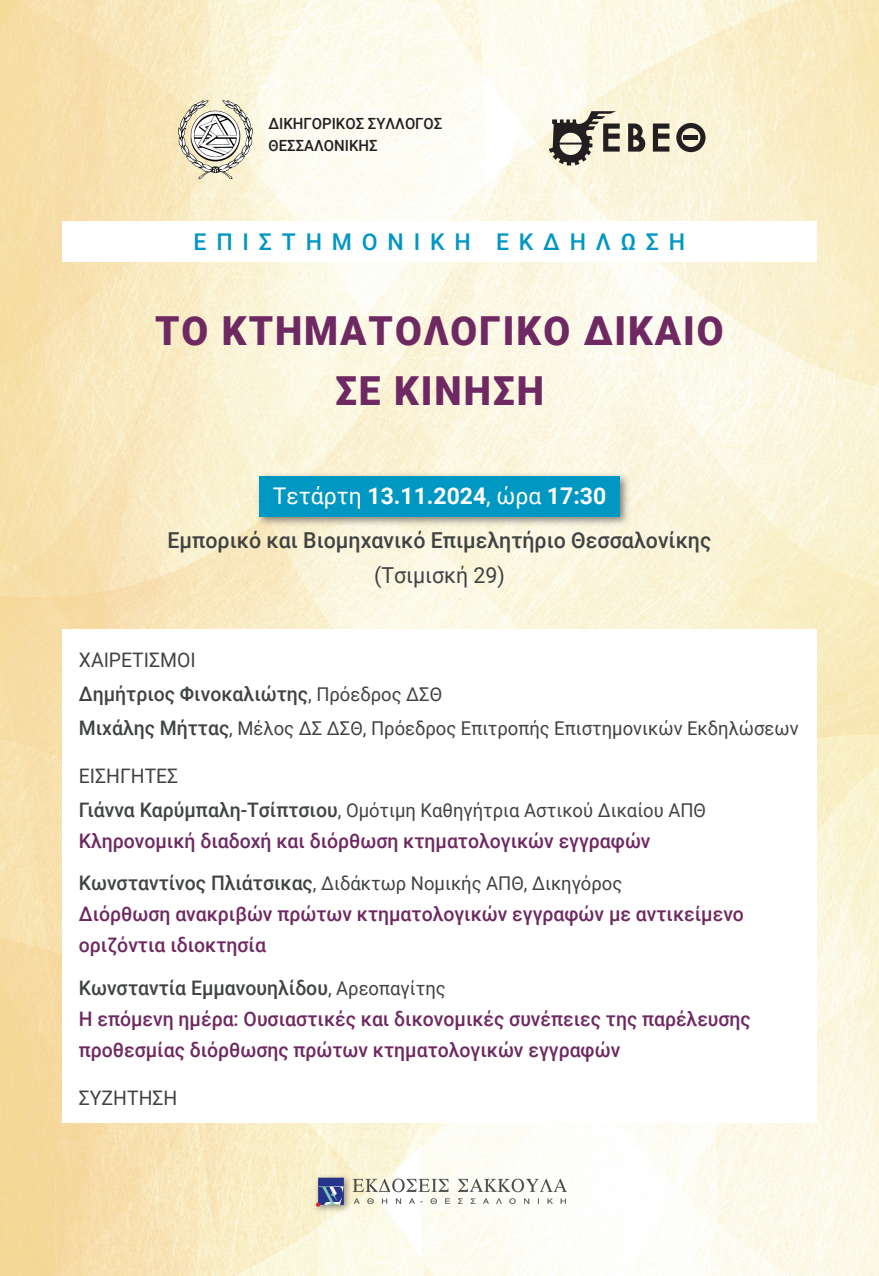
<style>
.page{position:relative;width:879px;height:1276px;background:#fff}
.page>*{position:absolute;margin:0;border:0;box-sizing:border-box;transform-origin:0 0}
.t1{font:900 40px/60px "Roboto";letter-spacing:.05em;color:#6e2962;text-align:center}
.t2{font:500 23.1px "Roboto";letter-spacing:.425em;color:#0097c2}
.t3{font:700 23px "Roboto";color:#fff}
.t4{font:500 22px "Roboto";color:#404344}
.t5{font:22px "Roboto";color:#404344}
._1__Titlos{font:500 20px/31px "Roboto";color:#6e2962}
._1__Titlos-2{font:500 20px "Roboto";color:#404344}
.t6{font:20px "Roboto";color:#404344}
._1__Titlos-3{font:19px "Roboto";color:#404344}
.t7{font:500 15.4px/22px "Roboto";color:#231f20}
.s1{font-weight:400}
.s2{font-weight:400;font-size:19px}
.s3{font-weight:500;font-size:20px}
.s4{color:#404344}
.s5{font-weight:400;font-size:19px;color:#404344}
</style>
<div class="page">
<img style="left:0;top:0;width:879px;height:1276px">
<div style="left:62px;top:221px;width:755px;height:41px;background:#fff"></div>
<div style="left:62px;top:629px;width:755px;height:494px;background:#fff"></div>
<div style="left:255px;top:472px;width:375px;height:55px;background:#231f20;opacity:.55"></div>
<div style="left:259px;top:476px;width:360px;height:41px;background:#0097c2"></div>
<img style="left:312px;top:1173px;width:255px;height:41px">
<img style="left:173px;top:96px;width:84px;height:84px">
<svg style="left:653px;top:123px;width:16px;height:29px"></svg>
<svg style="left:676px;top:123px;width:29px;height:29px"></svg>
<hr style="left:684px;top:135px;width:14px;height:4px;background:#231f20">
<svg style="left:628px;top:123px;width:17px;height:29px"></svg>
<svg style="left:549px;top:111px;width:71px;height:54px;background:#9f9b8e"></svg>
<p class="t7" style="left:269px;top:112px;width:175px">ΔΙΚΗΓΟΡΙΚΟΣ ΣΥΛΛΟΓΟΣ<br>ΘΕΣΣΑΛΟΝΙΚΗΣ</p>
<p class="t2" style="left:193px;top:226px;width:493px">ΕΠΙΣΤΗΜΟΝΙΚΉ ΕΚΔΉ ΛΩΣΗ</p>
<p class="t1" style="left:155px;top:299px;width:570px">ΤΟ ΚΤΗΜΑΤΟΛΟΓΙΚΌ ΔΊΚΑΙΟ<br>ΣΕ ΚΊΝΗΣΗ</p>
<p class="t3" style="left:273px;top:480px;width:335px"><span class="s1">Τετάρτη</span> 13.11.2024<span class="s1">, ώρα</span> 17:30</p>
<p class="t4" style="left:168px;top:524px;width:545px">Εμπορικό και Βιομηχανικό Επιμελητήριο Θεσσαλονίκης</p>
<p class="t5" style="left:374px;top:560px;width:132px">(Τσιμισκή 29)</p>
<p class="t6" style="left:79px;top:646px;width:115px">ΧΑΙΡΕΤΙΣΜΟΊ</p>
<p class="_1__Titlos-2" style="left:79px;top:680px;width:365px">Δημήτριος Φινοκαλιώτης<span class="s2">, Πρόεδρος ΔΣΘ</span></p>
<p class="_1__Titlos-3" style="left:79px;top:715px;width:721px"><span class="s3">Μιχάλης Μήττας</span>, Μέλος ΔΣ ΔΣΘ, Πρόεδρος Επιτροπής Επιστημονικών Εκδηλώσεων</p>
<p class="t6" style="left:79px;top:762px;width:101px">ΕΙΣΗΓΗΤΈΣ</p>
<p class="_1__Titlos-3" style="left:79px;top:797px;width:629px"><span class="s3">Γιάννα Καρύμπαλη-Τσίπτσιου</span>, Ομότιμη Καθηγήτρια Αστικού Δικαίου ΑΠΘ</p>
<p class="_1__Titlos" style="left:79px;top:824px;width:573px">Κληρονομική διαδοχή και διόρθωση κτηματολογικών εγγραφών</p>
<p class="_1__Titlos-3" style="left:79px;top:870px;width:545px"><span class="s3">Κωνσταντίνος Πλιάτσικας</span>, Διδάκτωρ Νομικής ΑΠΘ, Δικηγόρος</p>
<p class="_1__Titlos" style="left:79px;top:898px;width:666px">Διόρθωση ανακριβών πρώτων κτηματολογικών εγγραφών με αντικείμενο οριζόντια ιδιοκτησία</p>
<p class="_1__Titlos" style="left:79px;top:971px;width:673px"><span class="s4">Κωνσταντία Εμμανουηλίδου</span><span class="s5">, Αρεοπαγίτης<br></span>Η επόμενη ημέρα: Ουσιαστικές και δικονομικές συνέπειες της παρέλευσης προθεσμίας διόρθωσης πρώτων κτηματολογικών εγγραφών</p>
<p class="t6" style="left:79px;top:1083px;width:100px">ΣΥΖΉΤΗΣΗ</p>
</div>
